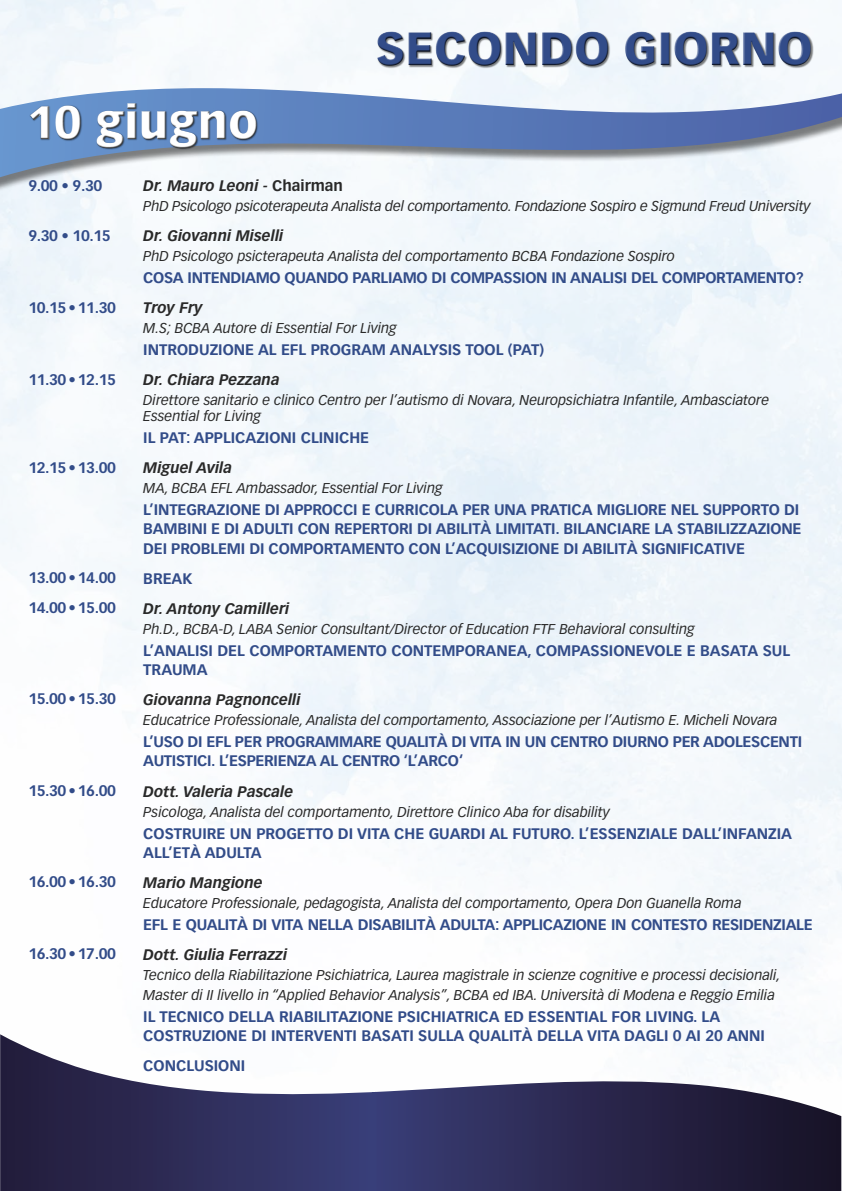
<style>
.page{position:relative;width:842px;height:1191px;background:#fff}
.page>*{position:absolute;margin:0;border:0;box-sizing:border-box;transform-origin:0 0}
.t1{font:900 46px "Vectora LT";color:#324c89}
.t2{font:900 46px "Vectora LT";color:#fff}
.t3{font:700 15px/19px "Vectora LT";letter-spacing:-.01em;color:#324c89}
.t4{font:italic 700 15px "Vectora LT";color:#292929}
.t5{font:700 15px/30px "Vectora LT";letter-spacing:-.03em;color:#324c89}
.t6{font:italic 14px/16px "Vectora LT";color:#292929}
.s1{font-style:normal}
</style>
<div class="page">
<svg style="left:0;top:1034px;width:841px;height:157px"></svg>
<div style="left:375px;top:30px;width:436px;height:36px;background:#f4f8fc"></div>
<div style="left:376px;top:32px;width:436px;height:36px;background:#000;opacity:.75"></div>
<div style="left:0;top:90px;width:842px;height:175px;background:#f3f8fc"></div>
<svg style="left:0;top:88px;width:842px;height:89px"></svg>
<div style="left:29px;top:103px;width:230px;height:47px;background:#000;opacity:.5"></div>
<div style="left:28px;top:102px;width:230px;height:47px;background:#000;opacity:.75"></div>
<h1 class="t1" style="left:375px;top:20px;width:439px">SECONDO GIORNO</h1>
<h1 class="t2" style="left:27px;top:94px;width:232px">10 giugno</h1>
<p class="t3" style="left:28px;top:176px;width:76px">9.00 • 9.30</p>
<p class="t3" style="left:28px;top:226px;width:84px">9.30 • 10.15</p>
<p class="t4" style="left:143px;top:177px;width:201px">Dr. Mauro Leoni - <span class="s1">Chairman</span></p>
<p class="t6" style="left:143px;top:198px;width:669px">PhD Psicologo psicoterapeuta Analista del comportamento. Fondazione Sospiro e Sigmund Freud University</p>
<p class="t4" style="left:143px;top:227px;width:142px">Dr. Giovanni Miselli</p>
<p class="t6" style="left:143px;top:248px;width:533px">PhD Psicologo psicterapeuta Analista del comportamento BCBA Fondazione Sospiro</p>
<p class="t3" style="left:143px;top:268px;width:662px">COSA INTENDIAMO QUANDO PARLIAMO DI COMPASSION IN ANALISI DEL COMPORTAMENTO?</p>
<p class="t4" style="left:143px;top:299px;width:61px">Troy Fry</p>
<p class="t6" style="left:143px;top:320px;width:255px">M.S; BCBA Autore di Essential For Living</p>
<p class="t3" style="left:143px;top:340px;width:402px">INTRODUZIONE AL EFL PROGRAM ANALYSIS TOOL (PAT)</p>
<p class="t4" style="left:143px;top:371px;width:138px">Dr. Chiara Pezzana</p>
<p class="t6" style="left:143px;top:392px;width:627px">Direttore sanitario e clinico Centro per l’autismo di Novara, Neuropsichiatra Infantile, Ambasciatore<br>Essential for Living</p>
<p class="t3" style="left:143px;top:428px;width:227px">IL PAT: APPLICAZIONI CLINICHE</p>
<p class="t4" style="left:143px;top:459px;width:90px">Miguel Avila</p>
<p class="t6" style="left:143px;top:480px;width:301px">MA, BCBA EFL Ambassador, Essential For Living</p>
<p class="t3" style="left:143px;top:500px;width:660px;line-height:19.5px">L’INTEGRAZIONE DI APPROCCI E CURRICOLA PER UNA PRATICA MIGLIORE NEL SUPPORTO DI<br>BAMBINI E DI ADULTI CON REPERTORI DI ABILITÀ LIMITATI. BILANCIARE LA STABILIZZAZIONE<br>DEI PROBLEMI DI COMPORTAMENTO CON L’ACQUISIZIONE DI ABILITÀ SIGNIFICATIVE</p>
<p class="t3" style="left:143px;top:569px;width:51px">BREAK</p>
<p class="t4" style="left:143px;top:600px;width:148px">Dr. Antony Camilleri</p>
<p class="t6" style="left:143px;top:621px;width:553px">Ph.D., BCBA-D, LABA Senior Consultant/Director of Education FTF Behavioral consulting</p>
<p class="t3" style="left:143px;top:641px;width:648px">L’ANALISI DEL COMPORTAMENTO CONTEMPORANEA, COMPASSIONEVOLE E BASATA SUL<br>TRAUMA</p>
<p class="t4" style="left:143px;top:691px;width:159px">Giovanna Pagnoncelli</p>
<p class="t6" style="left:143px;top:712px;width:636px">Educatrice Professionale, Analista del comportamento, Associazione per l’Autismo E. Micheli Novara</p>
<p class="t3" style="left:143px;top:732px;width:660px">L’USO DI EFL PER PROGRAMMARE QUALITÀ DI VITA IN UN CENTRO DIURNO PER ADOLESCENTI<br>AUTISTICI. L’ESPERIENZA AL CENTRO ‘L’ARCO‘</p>
<p class="t4" style="left:143px;top:782px;width:151px">Dott. Valeria Pascale</p>
<p class="t6" style="left:143px;top:803px;width:468px">Psicologa, Analista del comportamento, Direttore Clinico Aba for disability</p>
<p class="t3" style="left:143px;top:823px;width:650px">COSTRUIRE UN PROGETTO DI VITA CHE GUARDI AL FUTURO. L’ESSENZIALE DALL’INFANZIA<br>ALL’ETÀ ADULTA</p>
<p class="t4" style="left:143px;top:873px;width:121px">Mario Mangione</p>
<p class="t6" style="left:143px;top:894px;width:600px">Educatore Professionale, pedagogista, Analista del comportamento, Opera Don Guanella Roma</p>
<p class="t3" style="left:143px;top:914px;width:671px">EFL E QUALITÀ DI VITA NELLA DISABILITÀ ADULTA: APPLICAZIONE IN CONTESTO RESIDENZIALE</p>
<p class="t4" style="left:143px;top:945px;width:145px">Dott. Giulia Ferrazzi</p>
<p class="t6" style="left:143px;top:964px;width:639px;line-height:20px">Tecnico della Riabilitazione Psichiatrica, Laurea magistrale in scienze cognitive e processi decisionali,<br>Master di II livello in “Applied Behavior Analysis”, BCBA ed IBA. Università di Modena e Reggio Emilia</p>
<p class="t3" style="left:143px;top:1006px;width:623px">IL TECNICO DELLA RIABILITAZIONE PSICHIATRICA ED ESSENTIAL FOR LIVING. LA<br>COSTRUZIONE DI INTERVENTI BASATI SULLA QUALITÀ DELLA VITA DAGLI 0 AI 20 ANNI</p>
<p class="t3" style="left:143px;top:1055px;width:103px">CONCLUSIONI</p>
<p class="t3" style="left:28px;top:298px;width:89px">10.15 • 11.30</p>
<p class="t3" style="left:28px;top:370px;width:89px">11.30 • 12.15</p>
<p class="t3" style="left:28px;top:458px;width:89px">12.15 • 13.00</p>
<p class="t5" style="left:28px;top:563px;width:89px">13.00 • 14.00<br>14.00 • 15.00</p>
<p class="t3" style="left:28px;top:689px;width:89px">15.00 • 15.30</p>
<p class="t3" style="left:28px;top:780px;width:89px">15.30 • 16.00</p>
<p class="t3" style="left:28px;top:871px;width:89px">16.00 • 16.30</p>
<p class="t3" style="left:28px;top:943px;width:89px">16.30 • 17.00</p>
</div>
